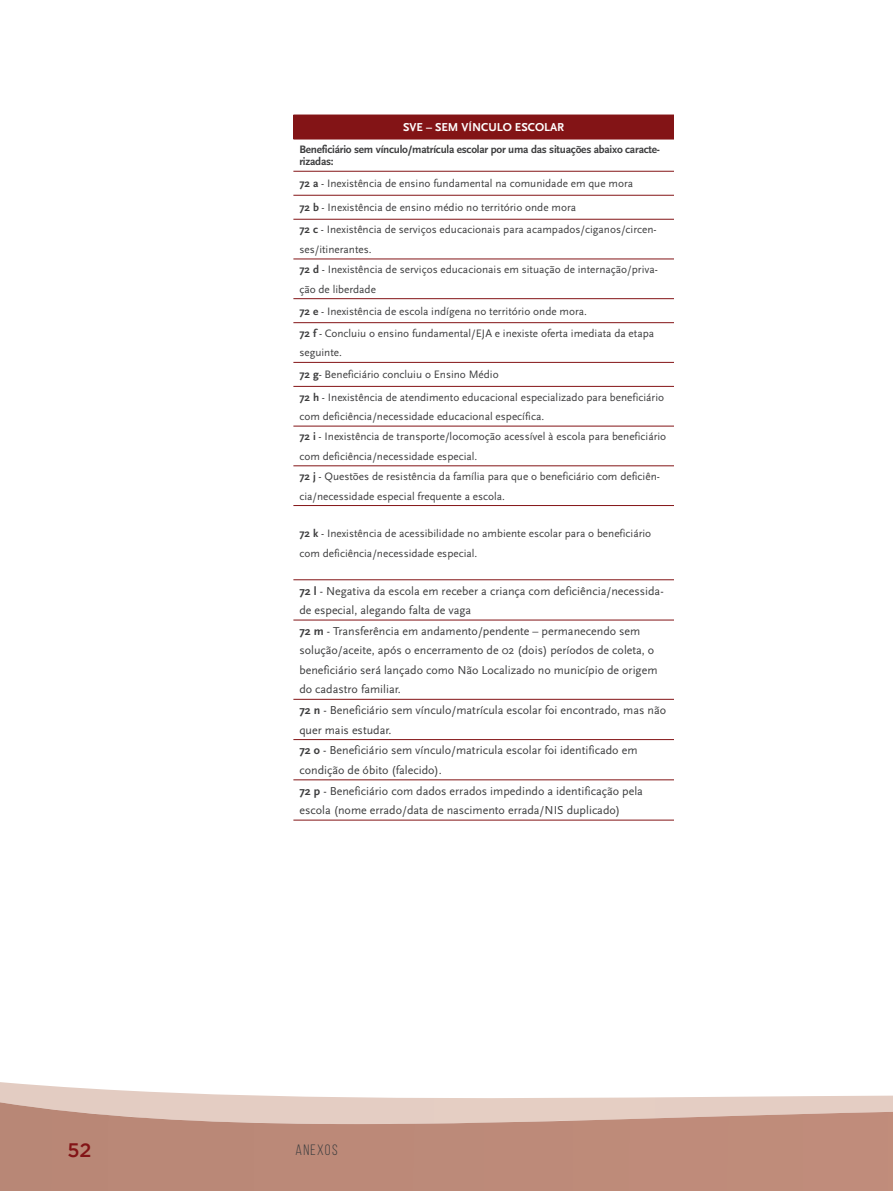
<style>
.page{position:relative;width:893px;height:1191px;background:#fff}
.page>*{position:absolute;margin:0;border:0;box-sizing:border-box;transform-origin:0 0}
.t1{font:500 19.5px "Gotham";color:#831416}
.t2{font:15px "Bebas Neue";letter-spacing:.09em;color:#3e3e3f}
.t3{font:12px/19.5px "Scala Sans";color:#3e3e3f}
.t4{font:700 12px "Scala Sans";color:#fff}
.t5{font:11.25px/19.8px "Scala Sans";color:#3e3e3f}
.t6{font:700 11.25px/12px "Scala Sans";letter-spacing:-.02em;color:#3e3e3f}
.s1{font-weight:700}
</style>
<div class="page">
<svg style="left:0;top:1082px;width:893px;height:20px"></svg>
<div style="left:293px;top:115px;width:381px;height:24px;background:#831416"></div>
<hr style="left:293px;top:139px;width:381px;height:1px;background:#831416">
<hr style="left:293px;top:171px;width:381px;height:1px;background:#831416">
<hr style="left:293px;top:195px;width:381px;height:1px;background:#831416">
<hr style="left:293px;top:219px;width:381px;height:1px;background:#831416">
<hr style="left:293px;top:259px;width:381px;height:1px;background:#831416">
<hr style="left:293px;top:298px;width:381px;height:1px;background:#831416">
<hr style="left:293px;top:322px;width:381px;height:1px;background:#831416">
<hr style="left:293px;top:362px;width:381px;height:1px;background:#831416">
<hr style="left:293px;top:386px;width:381px;height:1px;background:#831416">
<hr style="left:293px;top:426px;width:381px;height:1px;background:#831416">
<hr style="left:293px;top:465px;width:381px;height:1px;background:#831416">
<hr style="left:293px;top:505px;width:381px;height:1px;background:#831416">
<hr style="left:293px;top:579px;width:381px;height:1px;background:#831416">
<hr style="left:293px;top:620px;width:381px;height:1px;background:#831416">
<hr style="left:293px;top:699px;width:381px;height:1px;background:#831416">
<hr style="left:293px;top:739px;width:381px;height:1px;background:#831416">
<hr style="left:293px;top:779px;width:381px;height:1px;background:#831416">
<hr style="left:293px;top:820px;width:381px;height:1px;background:#831416">
<p class="t4" style="left:403px;top:121px;width:163px">SVE – SEM VÍNCULO ESCOLAR</p>
<p class="t6" style="left:299px;top:144px;width:362px">Beneficiário sem vínculo/matrícula escolar por uma das situações abaixo caracte&shy;rizadas:</p>
<p class="t5" style="left:299px;top:172px;width:335px;line-height:24px"><span class="s1">72 a</span> - Inexistência de ensino fundamental na comunidade em que mora<br><span class="s1">72 b</span> - Inexistência de ensino médio no território onde mora</p>
<p class="t5" style="left:299px;top:220px;width:360px"><span class="s1">72 c</span> - Inexistência de serviços educacionais para acampados/ciganos/circen&shy;ses/itinerantes.<br><span class="s1">72 d</span> - Inexistência de serviços educacionais em situação de internação/priva&shy;ção de liberdade</p>
<p class="t5" style="left:299px;top:300px;width:356px;line-height:22px"><span class="s1">72 e</span> - Inexistência de escola indígena no território onde mora.<br><span class="s1">72 f</span> - Concluiu o ensino fundamental/EJA e inexiste oferta imediata da etapa</p>
<p class="t5" style="left:299px;top:342px;width:366px;line-height:22px">seguinte.<br><span class="s1">72 g</span>- Beneficiário concluiu o Ensino Médio<br><span class="s1">72 h</span> - Inexistência de atendimento educacional especializado para beneficiário</p>
<p class="t5" style="left:299px;top:407px;width:368px">com deficiência/necessidade educacional específica.<br><span class="s1">72 i</span> - Inexistência de transporte/locomoção acessível à escola para beneficiário com deficiência/necessidade especial.<br><span class="s1">72 j</span> - Questões de resistência da família para que o beneficiário com deficiên&shy;cia/necessidade especial frequente a escola.</p>
<p class="t5" style="left:299px;top:524px;width:353px"><span class="s1">72 k</span> - Inexistência de acessibilidade no ambiente escolar para o beneficiário com deficiência/necessidade especial.</p>
<p class="t3" style="left:299px;top:581px;width:366px"><span class="s1">72 l</span> - Negativa da escola em receber a criança com deficiência/necessida&shy;de especial, alegando falta de vaga</p>
<p class="t3" style="left:299px;top:621px;width:360px"><span class="s1">72 m</span> - Transferência em andamento/pendente – permanecendo sem solução/aceite, após o encerramento de 02 (dois) períodos de coleta, o beneficiário será lançado como Não Localizado no município de origem do cadastro familiar.</p>
<p class="t3" style="left:299px;top:700px;width:368px"><span class="s1">72 n</span> - Beneficiário sem vínculo/matrícula escolar foi encontrado, mas não quer mais estudar.</p>
<p class="t3" style="left:299px;top:741px;width:340px"><span class="s1">72 o</span> - Beneficiário sem vínculo/matricula escolar foi identificado em condição de óbito (falecido).</p>
<p class="t3" style="left:299px;top:781px;width:345px"><span class="s1">72 p</span> - Beneficiário com dados errados impedindo a identificação pela escola (nome errado/data de nascimento errada/NIS duplicado)</p>
<h1 class="t1" style="left:68px;top:1137px;width:25px">52</h1>
<h2 class="t2" style="left:296px;top:1141px;width:44px">ANEXOS</h2>
</div>
